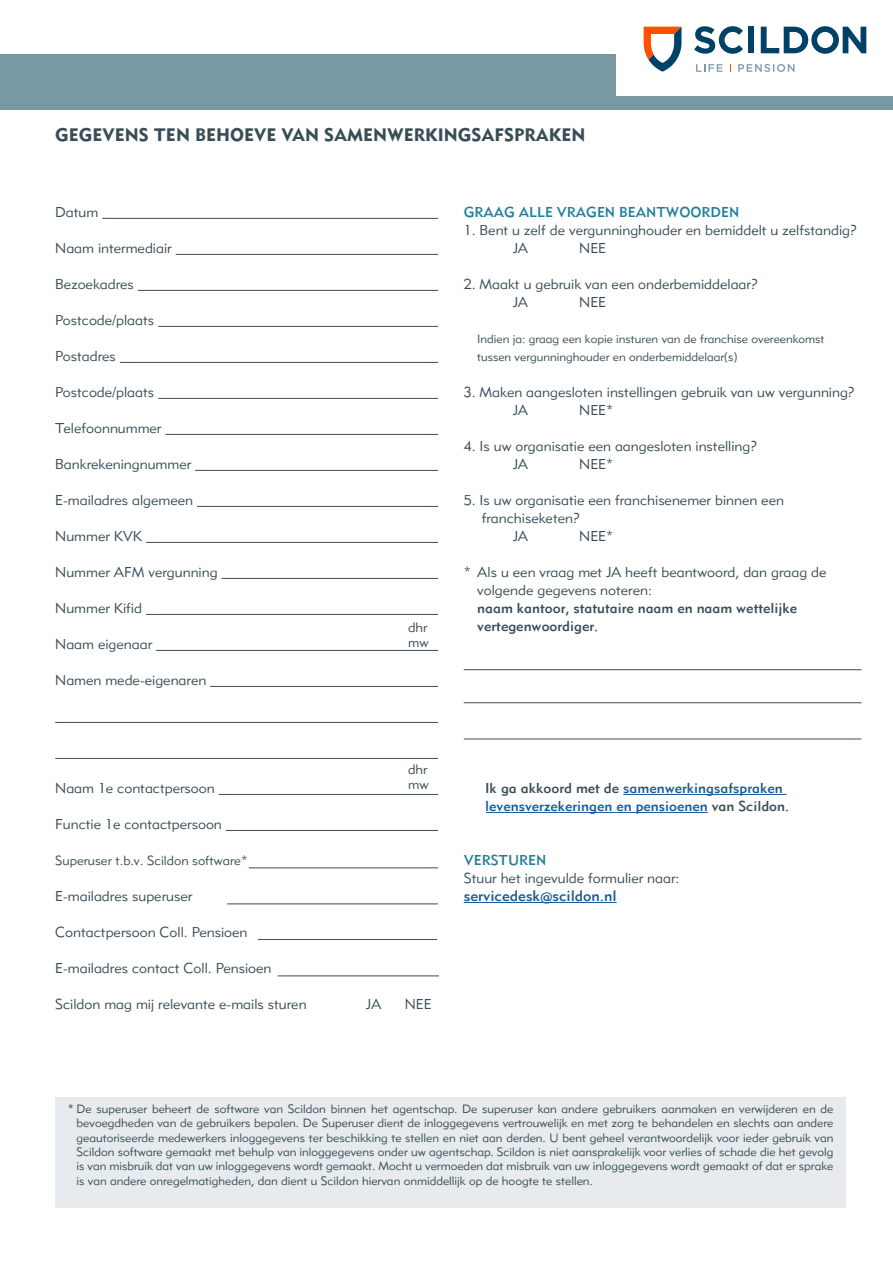
<style>
.page{position:relative;width:893px;height:1263px;background:#fff}
.page>*{position:absolute;margin:0;border:0;box-sizing:border-box;transform-origin:0 0}
.t1{font:18px "Metroblack 2 Com";color:#394d57}
.t2{font:15px "Metromedium 2 Com";color:#165b9a}
.t3{font:14.25px/18px "Metrolite 2 Com";color:#394d57}
.t4{font:14.25px/18px "Metromedium 2 Com";color:#165b9a}
.t5{font:14.25px/18px "Metromedium 2 Com";color:#394d57}
.t6{font:14.25px "Metromedium 2 Com";color:#237e9c}
.t7{font:13.5px/15px "Metrolite 2 Com";color:#394d57}
.t8{font:13.05px "Metrolite 2 Com";color:#394d57}
.t9{font:12px/14.4px "Metrolite 2 Com";color:#394d57}
.s1{color:#394d57}
.s2{font-family:"Metromedium 2 Com"}
</style>
<div class="page">
<hr style="left:102px;top:218px;width:336px;height:1px;background:#394d57">
<hr style="left:176px;top:254px;width:262px;height:1px;background:#394d57">
<hr style="left:138px;top:290px;width:300px;height:1px;background:#394d57">
<hr style="left:158px;top:326px;width:280px;height:1px;background:#394d57">
<hr style="left:120px;top:362px;width:318px;height:1px;background:#394d57">
<hr style="left:158px;top:398px;width:280px;height:1px;background:#394d57">
<hr style="left:165px;top:434px;width:273px;height:1px;background:#394d57">
<hr style="left:195px;top:470px;width:243px;height:1px;background:#394d57">
<hr style="left:197px;top:506px;width:241px;height:1px;background:#394d57">
<hr style="left:146px;top:542px;width:292px;height:1px;background:#394d57">
<hr style="left:222px;top:578px;width:216px;height:1px;background:#394d57">
<hr style="left:146px;top:614px;width:292px;height:1px;background:#394d57">
<hr style="left:156px;top:650px;width:282px;height:1px;background:#394d57">
<hr style="left:210px;top:686px;width:228px;height:1px;background:#394d57">
<hr style="left:55px;top:722px;width:383px;height:1px;background:#394d57">
<hr style="left:55px;top:758px;width:383px;height:1px;background:#394d57">
<hr style="left:219px;top:794px;width:219px;height:1px;background:#394d57">
<hr style="left:226px;top:830px;width:212px;height:1px;background:#394d57">
<div style="left:55px;top:1097px;width:791px;height:110px;background:#e7ebed"></div>
<div style="left:0;top:54px;width:893px;height:55px;background:#7898a3"></div>
<hr style="left:464px;top:669px;width:397px;height:1px;background:#394d57">
<hr style="left:464px;top:702px;width:397px;height:1px;background:#394d57">
<hr style="left:464px;top:739px;width:397px;height:1px;background:#394d57">
<hr style="left:623px;top:794px;width:164px;height:1px;background:#165b9a">
<hr style="left:464px;top:812px;width:244px;height:1px;background:#165b9a">
<hr style="left:464px;top:902px;width:153px;height:1px;background:#165b9a">
<hr style="left:249px;top:867px;width:189px;height:1px;background:#394d57">
<hr style="left:227px;top:903px;width:211px;height:1px;background:#394d57">
<hr style="left:258px;top:939px;width:179px;height:1px;background:#394d57">
<hr style="left:278px;top:975px;width:161px;height:1px;background:#394d57">
<div style="left:617px;top:0;width:276px;height:96px;background:#fff"></div>
<svg style="left:643px;top:27px;width:39px;height:45px"></svg>
<div style="left:748px;top:27px;width:6px;height:26px;background:#004266"></div>
<svg style="left:761px;top:26px;width:105px;height:28px"></svg>
<svg style="left:694px;top:26px;width:49px;height:28px"></svg>
<svg style="left:696px;top:64px;width:26px;height:8px"></svg>
<svg style="left:738px;top:64px;width:56px;height:8px"></svg>
<div style="left:464px;top:808px;width:22px;height:12px;background:#fff"></div>
<h1 class="t1" style="left:55px;top:124px;width:532px">GEGEVENS TEN BEHOEVE VAN SAMENWERKINGSAFSPRAKEN</h1>
<p class="t3" style="left:55px;top:203px;width:45px">Datum</p>
<p class="t3" style="left:55px;top:239px;width:118px">Naam intermediair</p>
<p class="t3" style="left:55px;top:275px;width:80px">Bezoekadres</p>
<p class="t3" style="left:55px;top:311px;width:100px">Postcode/plaats</p>
<p class="t3" style="left:55px;top:347px;width:62px">Postadres</p>
<p class="t3" style="left:55px;top:383px;width:100px">Postcode/plaats</p>
<p class="t3" style="left:55px;top:419px;width:108px">Telefoonnummer</p>
<p class="t3" style="left:55px;top:455px;width:137px">Bankrekeningnummer</p>
<p class="t3" style="left:55px;top:491px;width:139px">E-mailadres algemeen</p>
<p class="t3" style="left:55px;top:527px;width:88px">Nummer KVK</p>
<p class="t3" style="left:55px;top:563px;width:164px">Nummer AFM vergunning</p>
<p class="t3" style="left:55px;top:599px;width:88px">Nummer Kifid</p>
<p class="t3" style="left:55px;top:635px;width:98px">Naam eigenaar</p>
<p class="t3" style="left:55px;top:671px;width:153px">Namen mede-eigenaren</p>
<p class="t3" style="left:55px;top:779px;width:161px">Naam 1e contactpersoon</p>
<p class="t3" style="left:55px;top:815px;width:168px">Functie 1e contactpersoon</p>
<p class="t8" style="left:55px;top:853px;width:194px">Superuser t.b.v. Scildon software*</p>
<p class="t3" style="left:55px;top:887px;width:139px">E-mailadres superuser</p>
<p class="t3" style="left:55px;top:923px;width:194px">Contactpersoon Coll. Pensioen</p>
<p class="t3" style="left:55px;top:959px;width:218px">E-mailadres contact Coll. Pensioen</p>
<p class="t3" style="left:55px;top:995px;width:253px">Scildon mag mij relevante e-mails sturen</p>
<p class="t7" style="left:408px;top:620px;width:22px">dhr mw</p>
<p class="t6" style="left:464px;top:204px;width:277px">GRAAG ALLE VRAGEN BEANTWOORDEN</p>
<p class="t3" style="left:513px;top:221px;width:345px;text-indent:-50px">1. Bent u zelf de vergunninghouder en bemiddelt u zelfstandig?<br>JA</p>
<p class="t3" style="left:579px;top:239px;width:28px">NEE</p>
<p class="t3" style="left:513px;top:275px;width:246px;text-indent:-49px">2. Maakt u gebruik van een onderbemiddelaar?<br>JA</p>
<p class="t3" style="left:579px;top:293px;width:28px">NEE</p>
<p class="t9" style="left:477px;top:330px;width:349px;line-height:18px">Indien ja: graag een kopie insturen van de franchise overeenkomst tussen vergunninghouder en onderbemiddelaar(s)</p>
<p class="t3" style="left:513px;top:383px;width:342px;text-indent:-50px">3. Maken aangesloten instellingen gebruik van uw vergunning?<br>JA</p>
<p class="t3" style="left:579px;top:401px;width:36px">NEE*</p>
<p class="t3" style="left:513px;top:437px;width:245px;text-indent:-49px">4. Is uw organisatie een aangesloten instelling?<br>JA</p>
<p class="t3" style="left:579px;top:455px;width:36px">NEE*</p>
<p class="t3" style="left:464px;top:491px;width:322px">5. Is uw organisatie een franchisenemer binnen een</p>
<p class="t3" style="left:482px;top:509px;width:99px">franchiseketen?</p>
<p class="t3" style="left:513px;top:527px;width:16px">JA</p>
<p class="t3" style="left:579px;top:527px;width:36px">NEE*</p>
<p class="t3" style="left:477px;top:563px;width:351px;text-indent:-13px">* Als u een vraag met JA heeft beantwoord, dan graag de volgende gegevens noteren:</p>
<p class="t5" style="left:477px;top:599px;width:322px">naam kantoor, statutaire naam en naam wettelijke vertegenwoordiger.</p>
<p class="t7" style="left:408px;top:762px;width:22px">dhr mw</p>
<p class="t4" style="left:485px;top:779px;width:305px"><span class="s1">Ik ga akkoord met de</span> samenwerkingsafspraken levensverzekeringen en pensioenen <span class="s1">van Scildon.</span></p>
<p class="t6" style="left:464px;top:852px;width:84px">VERSTUREN</p>
<p class="t3" style="left:464px;top:869px;width:217px">Stuur het ingevulde formulier naar:</p>
<p class="t2" style="left:464px;top:887px;width:154px">servicedesk@scildon.nl</p>
<p class="t3" style="left:366px;top:995px;width:16px">JA</p>
<p class="t3" style="left:405px;top:995px;width:28px">NEE</p>
<p class="t9" style="left:77px;top:1101px;width:758px;text-align:justify;text-indent:-9px"><span class="s2">*</span> De superuser beheert de software van Scildon binnen het agentschap. De superuser kan andere gebruikers aanmaken en verwijderen en de bevoegdheden van de gebruikers bepalen. De Superuser dient de inloggegevens vertrouwelijk en met zorg te behandelen en slechts aan andere geautoriseerde medewerkers inloggegevens ter beschikking te stellen en niet aan derden. U bent geheel verantwoordelijk voor ieder gebruik van Scildon software gemaakt met behulp van inloggegevens onder uw agentschap. Scildon is niet aansprakelijk voor verlies of schade die het gevolg is van misbruik dat van uw inloggegevens wordt gemaakt. Mocht u vermoeden dat misbruik van uw inloggegevens wordt gemaakt of dat er sprake is van andere onregelmatigheden, dan dient u Scildon hiervan onmiddellijk op de hoogte te stellen.</p>
</div>
